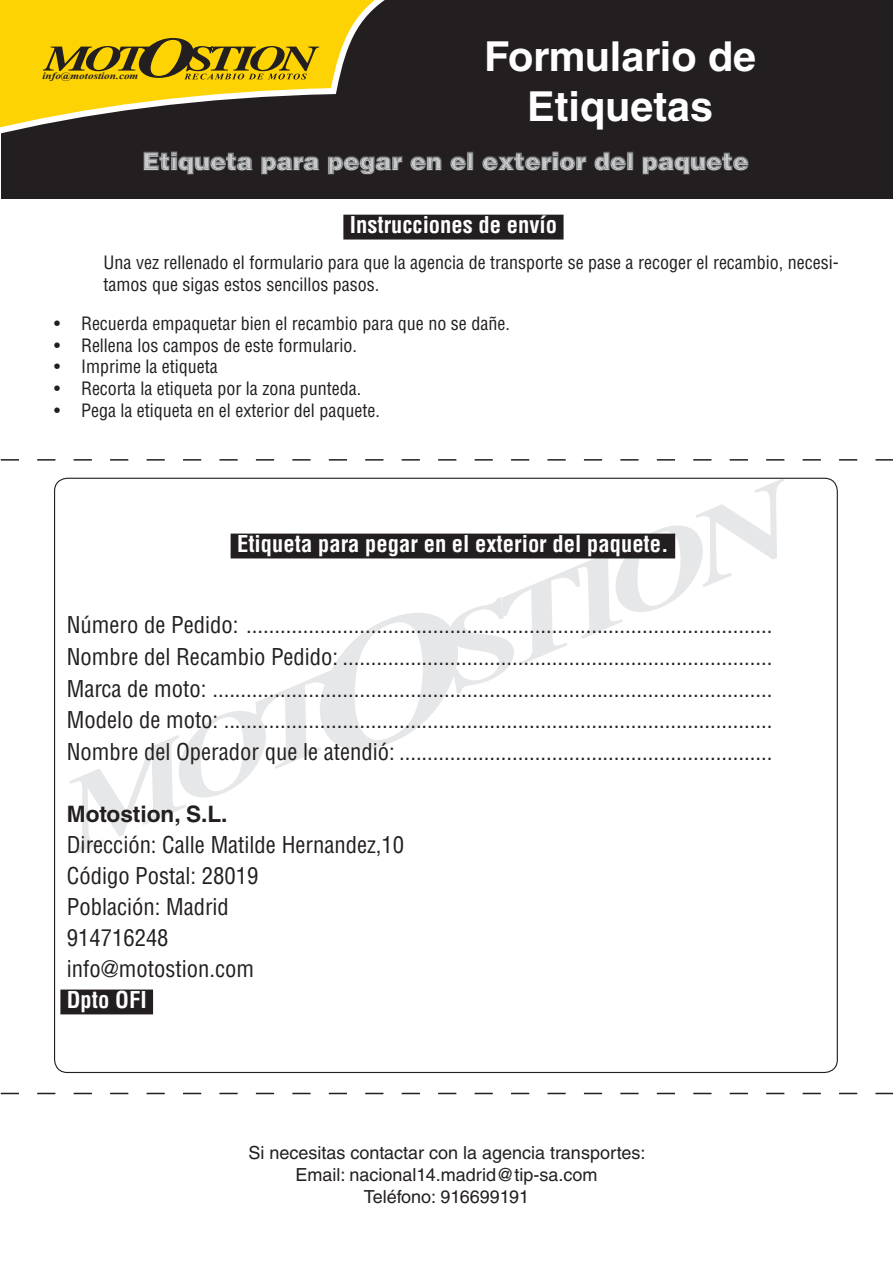
<style>
.page{position:relative;width:893px;height:1263px;background:#fff}
.page>*{position:absolute;margin:0;border:0;box-sizing:border-box;transform-origin:0 0}
.t1{font:700 41.25px/49.5px "Helvetica LT Std";color:#fff;text-align:center}
.t2{font:900 24px "Helvetica LT Std";color:#c7c8ca}
.t3{font:condensed 22.65px/31.7px "Helvetica LT Std";color:#231f20;text-align:justify}
.t4{font:700 condensed 22.65px "Helvetica LT Std";color:#fff}
.t5{font:700 22.65px "Helvetica LT Std";color:#231f20}
.t6{font:condensed 18px/21.6px "Helvetica LT Std";color:#231f20}
.t7{font:18px/21.6px "Helvetica LT Std";color:#231f20;text-align:center}
.t8{font:italic 700 9.6px "Times New Roman";color:#231f20;scale:1.17 1}
</style>
<div class="page">
<div style="left:1px;top:0;width:892px;height:198px;background:#231f20"></div>
<svg style="left:69px;top:480px;width:715px;height:374px"></svg>
<div style="left:231px;top:534px;width:444px;height:24px;background:#231f20"></div>
<div style="left:60px;top:989px;width:93px;height:25px;background:#231f20"></div>
<svg style="left:0;top:0;width:385px;height:134px"></svg>
<svg style="left:43px;top:38px;width:276px;height:41px"></svg>
<svg style="left:143px;top:151px;width:606px;height:24px"></svg>
<svg style="left:1px;top:459px;width:892px;height:2px"></svg>
<svg style="left:1px;top:1093px;width:892px;height:1px"></svg>
<div style="left:343px;top:215px;width:221px;height:25px;background:#231f20"></div>
<h1 class="t1" style="left:484px;top:31px;width:274px">Formulario de<br>Etiquetas</h1>
<p class="t2" style="left:142px;top:145px;width:608px">Etiqueta para pegar en el exterior del paquete</p>
<p class="t8" style="left:42px;top:69px;width:83px">info@motostion.com</p>
<p class="t4" style="left:350px;top:211px;width:209px">Instrucciones de envío</p>
<p class="t6" style="left:104px;top:251px;width:737px">Una vez rellenado el formulario para que la agencia de transporte se pase a recoger el recambio, necesi&shy;tamos que sigas estos sencillos pasos.</p>
<p class="t6" style="left:54px;top:313px;width:457px">• Recuerda empaquetar bien el recambio para que no se dañe.</p>
<p class="t6" style="left:54px;top:334px;width:304px">• Rellena los campos de este formulario.</p>
<p class="t6" style="left:54px;top:356px;width:165px">• Imprime la etiqueta</p>
<p class="t6" style="left:54px;top:377px;width:309px">• Recorta la etiqueta por la zona punteda.</p>
<p class="t6" style="left:54px;top:399px;width:327px">• Pega la etiqueta en el exterior del paquete.</p>
<p class="t4" style="left:237px;top:530px;width:433px">Etiqueta para pegar en el exterior del paquete.</p>
<p class="t3" style="left:67px;top:609px;width:707px">Número de Pedido: .............................................................................................<br>Nombre del Recambio Pedido: ............................................................................<br>Marca de moto: ...................................................................................................<br>Modelo de moto: .................................................................................................<br>Nombre del Operador que le atendió: ..................................................................</p>
<p class="t5" style="left:67px;top:800px;width:162px">Motostion, S.L.</p>
<p class="t3" style="left:67px;top:829px;width:339px;line-height:31px;text-align:left">Dirección: Calle Matilde Hernandez,10<br>Código Postal: 28019<br>Población: Madrid<br>914716248<br>info@motostion.com</p>
<p class="t4" style="left:67px;top:985px;width:81px">Dpto OFI</p>
<p class="t7" style="left:249px;top:1142px;width:398px">Si necesitas contactar con la agencia transportes:<br>Email: nacional14.madrid@tip-sa.com<br>Teléfono: 916699191</p>
</div>
